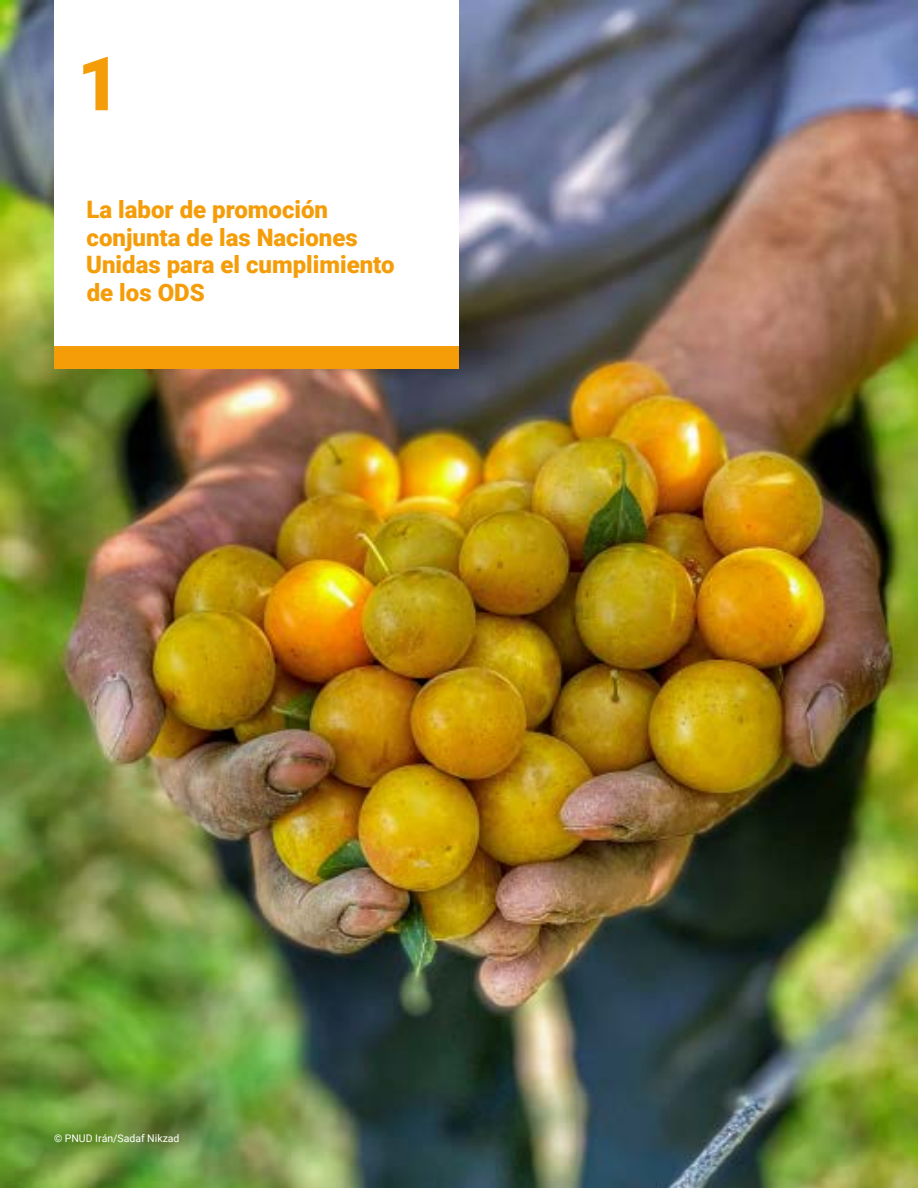
<style>
.page{position:relative;width:918px;height:1188px;background:#fff}
.page>*{position:absolute;margin:0;border:0;box-sizing:border-box;transform-origin:0 0}
.t1{font:900 75px "Roboto";color:#f59d08}
.t2{font:900 24px/27.6px "Roboto";color:#f59d08}
.t3{font:10.5px "Roboto";color:#fff}
</style>
<div class="page">
<img style="left:0;top:0;width:918px;height:1188px">
<div style="left:54px;top:0;width:405px;height:369px;background:#fff"></div>
<div style="left:54px;top:346px;width:405px;height:23px;background:#f59d08"></div>
<h1 class="t1" style="left:77px;top:31px;width:45px">1</h1>
<p class="t2" style="left:86px;top:195px;width:310px">La labor de promoción conjunta de las Naciones<br>Unidas para el cumplimiento de los ODS</p>
<p class="t3" style="left:54px;top:1131px;width:127px">© PNUD Irán/Sadaf Nikzad</p>
</div>
